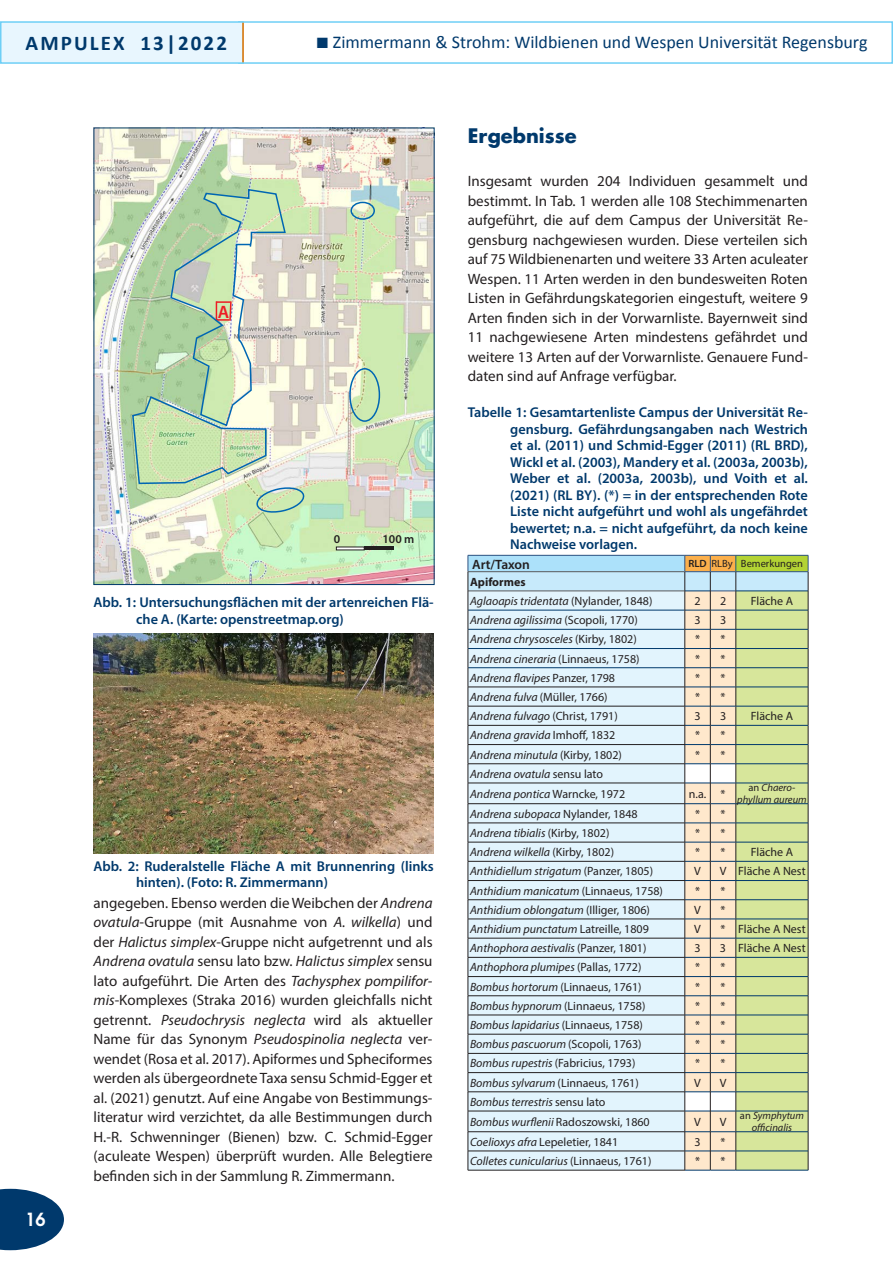
<style>
.page{position:relative;width:893px;height:1263px;background:#fff}
.page>*{position:absolute;margin:0;border:0;box-sizing:border-box;transform-origin:0 0}
.t1{font:700 21px "Calibri";letter-spacing:.1em;color:#00396c}
.t2{font:700 19.5px "Futura";color:#00396c}
.t3{font:18px "Calibri";color:#00396c}
.t4{font:600 18px "Avant Garde";color:#fff}
.t5{font:600 18px "Myriad Pro";color:#ed1c24}
.t6{font:15px/19.5px "Myriad Pro";color:#231f20;text-align:justify}
.t7{font:600 14.25px/16.5px "Myriad Pro";color:#00396c}
.t8{font:600 13.5px "Myriad Pro";letter-spacing:-.005em;color:#231f20}
.t9{font:italic 12px/20px "Myriad Pro";color:#231f20}
.t10{font:12px "Myriad Pro";color:#231f20}
.t11{font:600 12px "Myriad Pro";color:#231f20}
.t12{font:italic 10.5px/12px "Myriad Pro";color:#231f20;text-align:center}
.t13{font:10.5px "Myriad Pro";color:#231f20}
.s1{font-style:italic}
.s2{font-weight:600}
.s3{font-weight:700;font-style:normal}
.s4{font-style:normal}
</style>
<div class="page">
<div style="left:238px;top:21px;width:655px;height:43px;border:2px solid #6ecff6"></div>
<svg style="left:0;top:1189px;width:64px;height:61px"></svg>
<div style="left:0;top:21px;width:244px;height:43px;background:#e8f6fe;border:2px solid #6ecff6"></div>
<hr style="left:242px;top:23px;width:2px;height:39px;background:#e28726">
<svg style="left:468px;top:555px;width:341px;height:616px;background:#d4e1d6"></svg>
<hr style="left:736px;top:629px;width:72px;height:1px;background:#00396c">
<img style="left:94px;top:633px;width:340px;height:221px">
<img style="left:96px;top:130px;width:336px;height:453px">
<hr style="left:364px;top:547px;width:30px;height:3px;background:#231f20">
<div style="left:350px;top:202px;width:25px;height:18px;border:2px solid #0066b3;border-radius:50%"></div>
<img style="left:131px;top:188px;width:174px;height:326px">
<div style="left:349px;top:368px;width:31px;height:54px;border:2px solid #0066b3;border-radius:50%"></div>
<h1 class="t1" style="left:26px;top:29px;width:203px">AMPULEX 13|2022</h1>
<p class="t3" style="left:333px;top:30px;width:536px">Zimmermann &amp; Strohm: Wildbienen und Wespen Universität Regensburg</p>
<p class="t4" style="left:26px;top:1208px;width:22px">16</p>
<p class="t5" style="left:218px;top:300px;width:13px">A</p>
<p class="t11" style="left:334px;top:531px;width:8px">0</p>
<p class="t11" style="left:382px;top:531px;width:33px">100 m</p>
<p class="t7" style="left:136px;top:594px;width:299px;text-indent:-43px">Abb. 1: Untersuchungsflächen mit der artenreichen Flä&shy;che A. (Karte: openstreetmap.org)</p>
<p class="t7" style="left:136px;top:857px;width:299px;text-indent:-43px">Abb. 2: Ruderalstelle Fläche A mit Brunnenring (links hinten). (Foto: R. Zimmermann)</p>
<p class="t6" style="left:94px;top:893px;width:341px">angegeben. Ebenso werden die Weibchen der <span class="s1">Andrena ovatula</span>-Gruppe (mit Ausnahme von <span class="s1">A. wilkella</span>) und der <span class="s1">Halictus simplex</span>-Gruppe nicht aufgetrennt und als <span class="s1">Andrena ovatula</span> sensu lato bzw. <span class="s1">Halictus simplex</span> sensu lato aufgeführt. Die Arten des <span class="s1">Tachysphex pompilifor&shy;mis</span>-Komplexes (Straka 2016) wurden gleichfalls nicht getrennt. <span class="s1">Pseudochrysis neglecta</span> wird als aktueller Name für das Synonym <span class="s1">Pseudospinolia neglecta</span> ver&shy;wendet (Rosa et al. 2017). Apiformes und Spheciformes werden als übergeordnete Taxa sensu Schmid-Egger et al. (2021) genutzt. Auf eine Angabe von Bestimmungs&shy;literatur wird verzichtet, da alle Bestimmungen durch H.-R. Schwenninger (Bienen) bzw. C. Schmid-Egger (aculeate Wespen) überprüft wurden. Alle Belegtiere befinden sich in der Sammlung R. Zimmermann.</p>
<h2 class="t2" style="left:468px;top:123px;width:110px">Ergebnisse</h2>
<p class="t6" style="left:468px;top:171px;width:342px">Insgesamt wurden 204 Individuen gesammelt und bestimmt. In Tab. 1 werden alle 108 Stechimmenarten aufgeführt, die auf dem Campus der Universität Re&shy;gensburg nachgewiesen wurden. Diese verteilen sich auf 75 Wildbienenarten und weitere 33 Arten aculeater Wespen. 11 Arten werden in den bundesweiten Roten Listen in Gefährdungskategorien eingestuft, weitere 9<br>Arten finden sich in der Vorwarnliste. Bayernweit sind 11 nachgewiesene Arten mindestens gefährdet und weitere 13 Arten auf der Vorwarnliste. Genauere Fund&shy;daten sind auf Anfrage verfügbar.</p>
<p class="t7" style="left:510px;top:404px;width:299px;text-align:justify;text-indent:-43px">Tabelle 1: Gesamtartenliste Campus der Universität Re&shy;gensburg. Gefährdungsangaben nach Westrich et al. (2011) und Schmid-Egger (2011) (RL BRD), Wickl et al. (2003), Mandery et al. (2003a, 2003b), Weber et al. (2003a, 2003b), und Voith et al. (2021) (RL BY). (*) = in der entsprechenden Rote Liste nicht aufgeführt und wohl als ungefährdet bewertet; n.a. = nicht aufgeführt, da noch keine Nachweise vorlagen.</p>
<p class="t8" style="left:472px;top:555px;width:59px">Art/Taxon</p>
<p class="t13" style="left:688px;top:557px;width:116px"><span class="s2">RLD</span> RLBy Bemerkungen</p>
<p class="t9" style="left:470px;top:572px;width:184px;line-height:19.2px"><span class="s3">Apiformes<br></span>Aglaoapis tridentata <span class="s4">(Nylander, 1848)</span></p>
<p class="t10" style="left:694px;top:594px;width:8px">2</p>
<p class="t10" style="left:720px;top:594px;width:8px">2</p>
<p class="t10" style="left:751px;top:594px;width:44px">Fläche A</p>
<p class="t9" style="left:470px;top:610px;width:169px">Andrena agilissima <span class="s4">(Scopoli, 1770)</span></p>
<p class="t10" style="left:694px;top:613px;width:8px">3</p>
<p class="t10" style="left:720px;top:613px;width:8px">3</p>
<p class="t9" style="left:470px;top:629px;width:168px">Andrena chrysosceles <span class="s4">(Kirby, 1802)</span></p>
<p class="t10" style="left:695px;top:632px;width:32px">* *</p>
<p class="t9" style="left:470px;top:648px;width:171px">Andrena cineraria <span class="s4">(Linnaeus, 1758)</span></p>
<p class="t10" style="left:695px;top:651px;width:32px">* *</p>
<p class="t9" style="left:470px;top:668px;width:147px">Andrena flavipes <span class="s4">Panzer, 1798</span></p>
<p class="t10" style="left:695px;top:670px;width:32px">* *</p>
<p class="t10" style="left:470px;top:690px;width:139px"><span class="s1">Andrena fulva</span> (Müller, 1766)</p>
<p class="t10" style="left:695px;top:690px;width:32px">* *</p>
<p class="t9" style="left:470px;top:706px;width:149px">Andrena fulvago <span class="s4">(Christ, 1791)</span></p>
<p class="t10" style="left:694px;top:709px;width:8px">3</p>
<p class="t10" style="left:720px;top:709px;width:8px">3</p>
<p class="t10" style="left:751px;top:709px;width:44px">Fläche A</p>
<p class="t9" style="left:470px;top:725px;width:147px">Andrena gravida <span class="s4">Imhoff, 1832</span></p>
<p class="t10" style="left:695px;top:728px;width:32px">* *</p>
<p class="t9" style="left:470px;top:744px;width:153px">Andrena minutula <span class="s4">(Kirby, 1802)</span></p>
<p class="t10" style="left:695px;top:747px;width:32px">* *</p>
<p class="t9" style="left:470px;top:764px;width:157px">Andrena ovatula <span class="s4">sensu lato<br></span>Andrena pontica <span class="s4">Warncke, 1972</span></p>
<p class="t10" style="left:689px;top:786px;width:38px">n.a. *</p>
<p class="t12" style="left:737px;top:781px;width:71px"><span class="s4">an</span> Chaero&shy;phyllum aureum</p>
<p class="t9" style="left:470px;top:804px;width:169px">Andrena subopaca <span class="s4">Nylander, 1848</span></p>
<p class="t10" style="left:695px;top:806px;width:32px">* *</p>
<p class="t9" style="left:470px;top:823px;width:141px">Andrena tibialis <span class="s4">(Kirby, 1802)</span></p>
<p class="t10" style="left:695px;top:825px;width:32px">* *</p>
<p class="t9" style="left:470px;top:842px;width:146px">Andrena wilkella <span class="s4">(Kirby, 1802)</span></p>
<p class="t10" style="left:695px;top:845px;width:32px">* *</p>
<p class="t10" style="left:751px;top:845px;width:44px">Fläche A</p>
<p class="t9" style="left:470px;top:861px;width:185px">Anthidiellum strigatum <span class="s4">(Panzer, 1805)</span></p>
<p class="t10" style="left:694px;top:864px;width:8px">V</p>
<p class="t10" style="left:720px;top:864px;width:87px">V Fläche A Nest</p>
<p class="t9" style="left:470px;top:880px;width:194px">Anthidium manicatum <span class="s4">(Linnaeus, 1758)</span></p>
<p class="t10" style="left:695px;top:883px;width:32px">* *</p>
<p class="t9" style="left:470px;top:900px;width:181px">Anthidium oblongatum <span class="s4">(Illiger, 1806)</span></p>
<p class="t10" style="left:694px;top:902px;width:8px">V</p>
<p class="t10" style="left:721px;top:902px;width:6px">*</p>
<p class="t9" style="left:470px;top:919px;width:180px">Anthidium punctatum <span class="s4">Latreille, 1809</span></p>
<p class="t10" style="left:694px;top:921px;width:8px">V</p>
<p class="t10" style="left:721px;top:921px;width:87px">* Fläche A Nest</p>
<p class="t9" style="left:470px;top:938px;width:178px">Anthophora aestivalis <span class="s4">(Panzer, 1801)</span></p>
<p class="t10" style="left:694px;top:941px;width:8px">3</p>
<p class="t10" style="left:720px;top:941px;width:87px">3 Fläche A Nest</p>
<p class="t9" style="left:470px;top:957px;width:173px">Anthophora plumipes <span class="s4">(Pallas, 1772)</span></p>
<p class="t10" style="left:695px;top:960px;width:32px">* *</p>
<p class="t10" style="left:470px;top:979px;width:173px"><span class="s1">Bombus hortorum</span> (Linnaeus, 1761)</p>
<p class="t10" style="left:695px;top:979px;width:32px">* *</p>
<p class="t10" style="left:470px;top:998px;width:177px"><span class="s1">Bombus hypnorum</span> (Linnaeus, 1758)</p>
<p class="t10" style="left:695px;top:998px;width:32px">* *</p>
<p class="t9" style="left:470px;top:1015px;width:174px">Bombus lapidarius <span class="s4">(Linnaeus, 1758)</span></p>
<p class="t10" style="left:695px;top:1017px;width:32px">* *</p>
<p class="t9" style="left:470px;top:1034px;width:173px">Bombus pascuorum <span class="s4">(Scopoli, 1763)</span></p>
<p class="t10" style="left:695px;top:1037px;width:32px">* *</p>
<p class="t10" style="left:470px;top:1056px;width:167px"><span class="s1">Bombus rupestris</span> (Fabricius, 1793)</p>
<p class="t10" style="left:695px;top:1056px;width:32px">* *</p>
<p class="t10" style="left:470px;top:1075px;width:170px"><span class="s1">Bombus sylvarum</span> (Linnaeus, 1761)</p>
<p class="t10" style="left:694px;top:1075px;width:8px">V</p>
<p class="t10" style="left:720px;top:1075px;width:8px">V</p>
<p class="t9" style="left:470px;top:1092px;width:181px">Bombus terrestris <span class="s4">sensu lato<br></span>Bombus wurflenii <span class="s4">Radoszowski, 1860</span></p>
<p class="t10" style="left:694px;top:1114px;width:8px">V</p>
<p class="t10" style="left:720px;top:1114px;width:8px">V</p>
<p class="t12" style="left:740px;top:1109px;width:65px"><span class="s4">an</span> Symphytum officinalis</p>
<p class="t10" style="left:470px;top:1134px;width:150px"><span class="s1">Coelioxys afra</span> Lepeletier, 1841</p>
<p class="t10" style="left:694px;top:1134px;width:8px">3</p>
<p class="t10" style="left:721px;top:1134px;width:6px">*</p>
<p class="t9" style="left:470px;top:1151px;width:183px">Colletes cunicularius <span class="s4">(Linnaeus, 1761)</span></p>
<p class="t10" style="left:695px;top:1153px;width:32px">* *</p>
</div>
